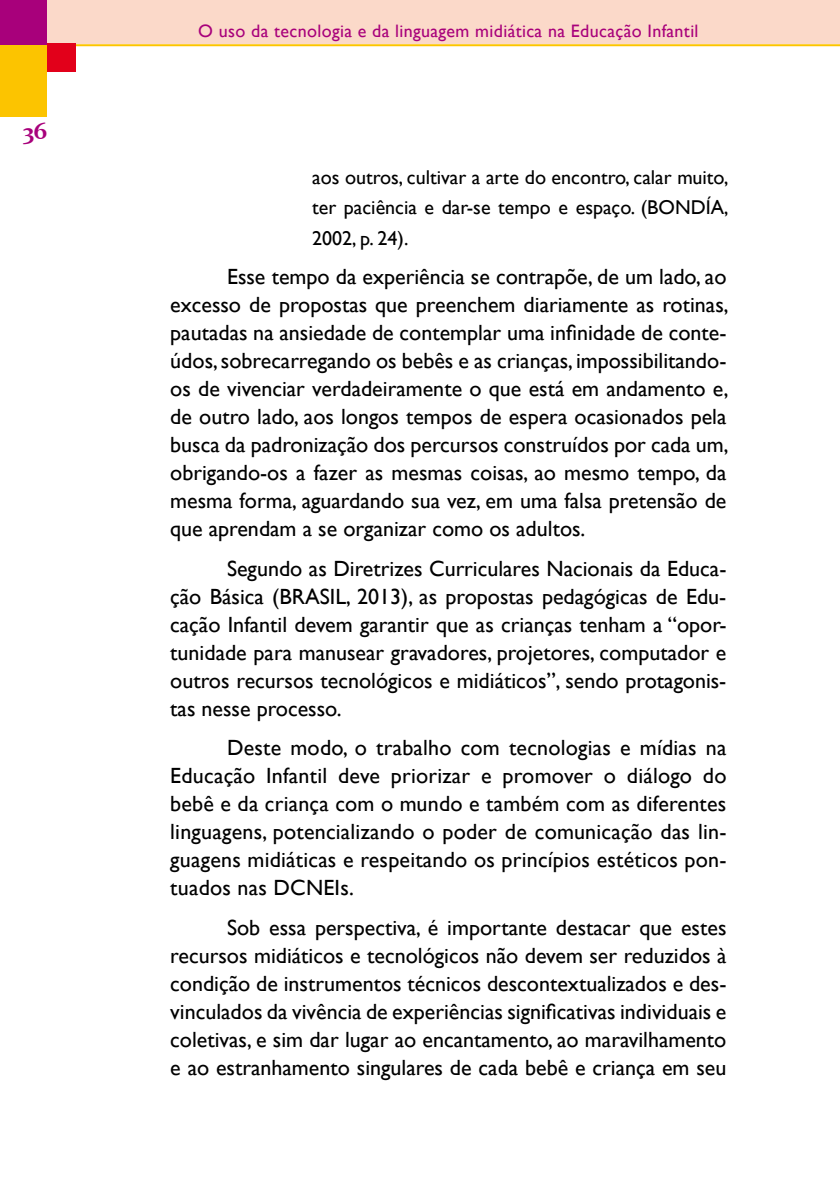
<style>
.page{position:relative;width:840px;height:1191px;background:#fff}
.page>*{position:absolute;margin:0;border:0;box-sizing:border-box;transform-origin:0 0}
.t1{font:700 24px "Constantia";color:#a8007b}
.t2{font:22px/28px "Gill Sans";color:#000;text-align:justify}
.t3{font:20px/30.4px "Gill Sans";color:#000;text-align:justify}
.t4{font:18px "Gill Sans";letter-spacing:.02em;color:#a8007b}
</style>
<div class="page">
<div style="left:47px;top:0;width:792px;height:44px;background:#fbd9c9"></div>
<div style="left:0;top:44px;width:47px;height:73px;background:#fcc400"></div>
<div style="left:0;top:0;width:47px;height:44px;background:#a8007b"></div>
<hr style="left:76px;top:44px;width:763px;height:2px;background:#fcc400">
<div style="left:47px;top:44px;width:29px;height:28px;background:#e2001a"></div>
<p class="t1" style="left:23px;top:115px;width:26px">36</p>
<p class="t4" style="left:198px;top:21px;width:501px">O uso da tecnologia e da linguagem midiática na Educação Infantil</p>
<p class="t3" style="left:312px;top:162px;width:417px">aos outros, cultivar a arte do encontro, calar muito, ter paciência e dar-se tempo e espaço. (BONDÍA, 2002, p. 24).</p>
<p class="t2" style="left:170px;top:263px;width:559px;text-indent:57px">Esse tempo da experiência se contrapõe, de um lado, ao excesso de propostas que preenchem diariamente as rotinas, pautadas na ansiedade de contemplar uma infinidade de conte&shy;údos, sobrecarregando os bebês e as crianças, impossibilitando&shy;os de vivenciar verdadeiramente o que está em andamento e, de outro lado, aos longos tempos de espera ocasionados pela busca da padronização dos percursos construídos por cada um, obrigando-os a fazer as mesmas coisas, ao mesmo tempo, da mesma forma, aguardando sua vez, em uma falsa pretensão de que aprendam a se organizar como os adultos.</p>
<p class="t2" style="left:170px;top:554px;width:557px;text-indent:57px">Segundo as Diretrizes Curriculares Nacionais da Educa&shy;ção Básica (BRASIL, 2013), as propostas pedagógicas de Edu&shy;cação Infantil devem garantir que as crianças tenham a “opor&shy;tunidade para manusear gravadores, projetores, computador e outros recursos tecnológicos e midiáticos”, sendo protagonis&shy;tas nesse processo.</p>
<p class="t2" style="left:170px;top:734px;width:557px;text-indent:57px">Deste modo, o trabalho com tecnologias e mídias na Educação Infantil deve priorizar e promover o diálogo do bebê e da criança com o mundo e também com as diferentes linguagens, potencializando o poder de comunicação das lin&shy;guagens midiáticas e respeitando os princípios estéticos pon&shy;tuados nas DCNEIs.</p>
<p class="t2" style="left:170px;top:913px;width:557px;text-indent:57px">Sob essa perspectiva, é importante destacar que estes recursos midiáticos e tecnológicos não devem ser reduzidos à condição de instrumentos técnicos descontextualizados e des&shy;vinculados da vivência de experiências significativas individuais e coletivas, e sim dar lugar ao encantamento, ao maravilhamento e ao estranhamento singulares de cada bebê e criança em seu</p>
</div>
